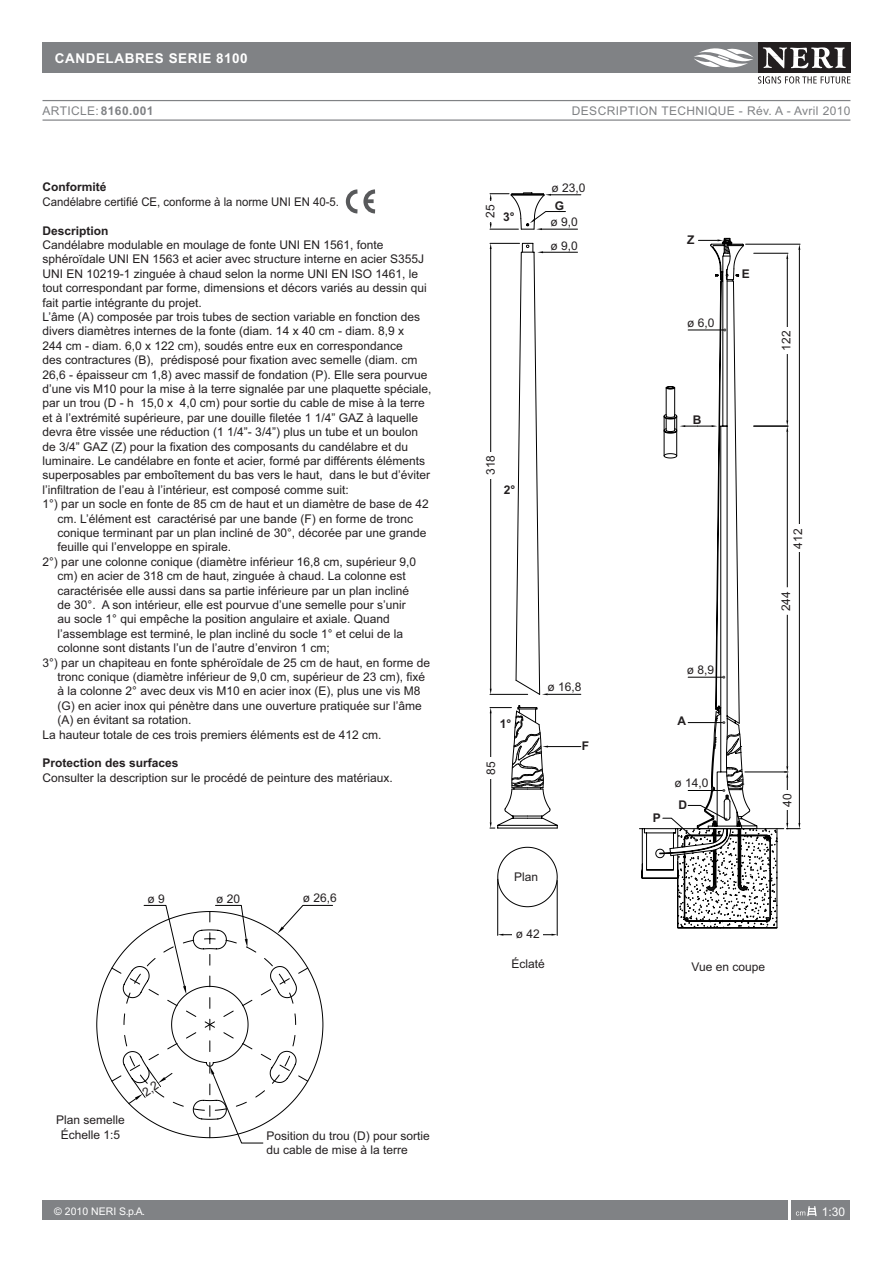
<style>
.page{position:relative;width:893px;height:1263px;background:#fff}
.page>*{position:absolute;margin:0;border:0;box-sizing:border-box;transform-origin:0 0}
.t1{font:700 13.5px "Arial";letter-spacing:.04em;color:#fff}
.t2{font:12px/14.4px "Arial";color:#231f20;text-align:center}
.t3{font:700 12px "Arial";color:#231f20}
.t4{font:12px "Arial";letter-spacing:.03em;color:#808285}
.t5{font:12px "Arial";color:#231f20;scale:.95 1}
.t6{font:12px "Arial";color:#fff}
.t7{font:10.5px "Arial";color:#fff}
.s1{font-weight:700}
</style>
<div class="page">
<div style="left:43px;top:1200px;width:807px;height:20px;background:#808285"></div>
<div style="left:43px;top:43px;width:807px;height:30px;background:#808285"></div>
<svg style="left:694px;top:42px;width:156px;height:42px"></svg>
<hr style="left:43px;top:100px;width:807px;height:1px;background:#808285">
<hr style="left:43px;top:119px;width:807px;height:2px;background:#808285">
<svg style="left:796px;top:1206px;width:21px;height:11px"></svg>
<hr style="left:788px;top:1200px;width:3px;height:21px;background:#fff">
<svg style="left:639px;top:238px;width:161px;height:691px"></svg>
<div style="left:783px;top:791px;width:9px;height:19px;background:#fff"></div>
<div style="left:793px;top:525px;width:10px;height:27px;background:#fff"></div>
<div style="left:687px;top:235px;width:10px;height:9px;background:#fff"></div>
<div style="left:781px;top:587px;width:10px;height:28px;background:#fff"></div>
<div style="left:782px;top:327px;width:9px;height:27px;background:#fff"></div>
<hr style="left:548px;top:746px;width:33px;height:1px;background:#000">
<hr style="left:543px;top:252px;width:34px;height:1px;background:#000">
<hr style="left:548px;top:694px;width:33px;height:1px;background:#000">
<svg style="left:490px;top:243px;width:68px;height:586px"></svg>
<svg style="left:497px;top:847px;width:61px;height:60px"></svg>
<hr style="left:557px;top:880px;width:1px;height:55px;background:#000">
<hr style="left:497px;top:879px;width:1px;height:56px;background:#000">
<hr style="left:503px;top:934px;width:49px;height:1px;background:#000">
<hr style="left:542px;top:229px;width:35px;height:1px;background:#000">
<hr style="left:551px;top:195px;width:30px;height:1px;background:#000">
<svg style="left:490px;top:192px;width:76px;height:38px"></svg>
<div style="left:486px;top:757px;width:10px;height:22px;background:#fff"></div>
<div style="left:486px;top:452px;width:10px;height:26px;background:#fff"></div>
<div style="left:512px;top:930px;width:31px;height:9px;background:#fff"></div>
<div style="left:486px;top:201px;width:9px;height:20px;background:#fff"></div>
<div style="left:742px;top:270px;width:10px;height:9px;background:#fff"></div>
<div style="left:555px;top:201px;width:10px;height:9px;background:#fff"></div>
<svg style="left:345px;top:189px;width:31px;height:25px"></svg>
<svg style="left:364px;top:199px;width:10px;height:4px"></svg>
<svg style="left:96px;top:967px;width:16px;height:115px"></svg>
<svg style="left:112px;top:905px;width:221px;height:238px"></svg>
<p class="t1" style="left:55px;top:51px;width:194px">CANDELABRES SERIE 8100</p>
<p class="t4" style="left:43px;top:106px;width:112px">ARTICLE: <span class="s1">8160.001</span></p>
<p class="t4" style="left:572px;top:106px;width:280px">DESCRIPTION TECHNIQUE - Rév. A - Avril 2010</p>
<p class="t3" style="left:43px;top:180px;width:65px">Conformité</p>
<p class="t5" style="left:43px;top:197px;width:314px">Candélabre certifié CE, conforme à la norme UNI EN 40-5.</p>
<p class="t3" style="left:43px;top:223px;width:68px">Description</p>
<p class="t2" style="left:43px;top:239px;width:342px">Candélabre modulable en moulage de fonte UNI EN 1561, fonte</p>
<p class="t2" style="left:43px;top:253px;width:383px">sphéroïdale UNI EN 1563 et acier avec structure interne en acier S355J</p>
<p class="t2" style="left:43px;top:268px;width:377px">UNI EN 10219-1 zinguée à chaud selon la norme UNI EN ISO 1461, le</p>
<p class="t2" style="left:43px;top:282px;width:386px">tout correspondant par forme, dimensions et décors variés au dessin qui</p>
<p class="t2" style="left:43px;top:296px;width:161px">fait partie intégrante du projet.</p>
<p class="t2" style="left:43px;top:311px;width:379px">L’âme (A) composée par trois tubes de section variable en fonction des</p>
<p class="t2" style="left:43px;top:325px;width:363px">divers diamètres internes de la fonte (diam. 14 x 40 cm - diam. 8,9 x</p>
<p class="t2" style="left:43px;top:340px;width:362px">244 cm - diam. 6,0 x 122 cm), soudés entre eux en correspondance</p>
<p class="t2" style="left:43px;top:354px;width:376px">des contractures (B), prédisposé pour fixation avec semelle (diam. cm</p>
<p class="t2" style="left:43px;top:368px;width:386px">26,6 - épaisseur cm 1,8) avec massif de fondation (P). Elle sera pourvue</p>
<p class="t2" style="left:43px;top:383px;width:390px">d’une vis M10 pour la mise à la terre signalée par une plaquette spéciale,</p>
<p class="t2" style="left:43px;top:397px;width:384px">par un trou (D - h 15,0 x 4,0 cm) pour sortie du cable de mise à la terre</p>
<p class="t2" style="left:43px;top:412px;width:377px">et à l’extrémité supérieure, par une douille filetée 1 1/4” GAZ à laquelle</p>
<p class="t2" style="left:43px;top:426px;width:377px">devra être vissée une réduction (1 1/4”- 3/4”) plus un tube et un boulon</p>
<p class="t2" style="left:43px;top:440px;width:367px">de 3/4” GAZ (Z) pour la fixation des composants du candélabre et du</p>
<p class="t2" style="left:43px;top:455px;width:384px">luminaire. Le candélabre en fonte et acier, formé par différents éléments</p>
<p class="t2" style="left:43px;top:469px;width:389px">superposables par emboîtement du bas vers le haut, dans le but d’éviter</p>
<p class="t2" style="left:43px;top:484px;width:308px">l’infiltration de l’eau à l’intérieur, est composé comme suit:</p>
<p class="t2" style="left:43px;top:498px;width:388px">1°) par un socle en fonte de 85 cm de haut et un diamètre de base de 42</p>
<p class="t2" style="left:58px;top:512px;width:357px">cm. L’élément est caractérisé par une bande (F) en forme de tronc</p>
<p class="t2" style="left:58px;top:527px;width:371px">conique terminant par un plan incliné de 30°, décorée par une grande</p>
<p class="t2" style="left:58px;top:541px;width:175px">feuille qui l’enveloppe en spirale.</p>
<p class="t2" style="left:43px;top:556px;width:375px">2°) par une colonne conique (diamètre inférieur 16,8 cm, supérieur 9,0</p>
<p class="t2" style="left:58px;top:570px;width:350px">cm) en acier de 318 cm de haut, zinguée à chaud. La colonne est</p>
<p class="t2" style="left:58px;top:584px;width:353px">caractérisée elle aussi dans sa partie inférieure par un plan incliné</p>
<p class="t2" style="left:58px;top:599px;width:350px">de 30°. A son intérieur, elle est pourvue d’une semelle pour s’unir</p>
<p class="t2" style="left:58px;top:613px;width:334px">au socle 1° qui empêche la position angulaire et axiale. Quand</p>
<p class="t2" style="left:58px;top:628px;width:347px">l’assemblage est terminé, le plan incliné du socle 1° et celui de la</p>
<p class="t2" style="left:58px;top:642px;width:274px">colonne sont distants l’un de l’autre d’environ 1 cm;</p>
<p class="t2" style="left:43px;top:656px;width:389px">3°) par un chapiteau en fonte sphéroïdale de 25 cm de haut, en forme de</p>
<p class="t2" style="left:58px;top:671px;width:369px">tronc conique (diamètre inférieur de 9,0 cm, supérieur de 23 cm), fixé</p>
<p class="t2" style="left:58px;top:685px;width:364px">à la colonne 2° avec deux vis M10 en acier inox (E), plus une vis M8</p>
<p class="t2" style="left:58px;top:700px;width:366px">(G) en acier inox qui pénètre dans une ouverture pratiquée sur l’âme</p>
<p class="t2" style="left:58px;top:714px;width:136px">(A) en évitant sa rotation.</p>
<p class="t2" style="left:43px;top:728px;width:340px">La hauteur totale de ces trois premiers éléments est de 412 cm.</p>
<p class="t3" style="left:43px;top:756px;width:138px">Protection des surfaces</p>
<p class="t2" style="left:43px;top:772px;width:352px">Consulter la description sur le procédé de peinture des matériaux.</p>
<p class="t2" style="left:147px;top:892px;width:19px">ø 9</p>
<p class="t2" style="left:216px;top:893px;width:26px">ø 20</p>
<p class="t2" style="left:303px;top:892px;width:36px">ø 26,6</p>
<p class="t2" style="left:484px;top:218px;width:15px;rotate:-90deg">25</p>
<p class="t3" style="left:503px;top:209px;width:13px">3°</p>
<p class="t2" style="left:551px;top:182px;width:36px">ø 23,0</p>
<p class="t3" style="left:555px;top:199px;width:11px">G</p>
<p class="t2" style="left:550px;top:216px;width:29px">ø 9,0</p>
<p class="t2" style="left:550px;top:239px;width:29px">ø 9,0</p>
<p class="t2" style="left:485px;top:475px;width:22px;rotate:-90deg">318</p>
<p class="t3" style="left:504px;top:483px;width:13px">2°</p>
<p class="t3" style="left:500px;top:716px;width:13px">1°</p>
<p class="t2" style="left:485px;top:775px;width:15px;rotate:-90deg">85</p>
<p class="t2" style="left:547px;top:681px;width:36px">ø 16,8</p>
<p class="t3" style="left:582px;top:739px;width:9px">F</p>
<p class="t2" style="left:514px;top:871px;width:26px">Plan</p>
<p class="t2" style="left:516px;top:928px;width:26px">ø 42</p>
<p class="t2" style="left:512px;top:958px;width:35px">Éclaté</p>
<p class="t2" style="left:56px;top:1114px;width:70px">Plan semelle<br>Échelle 1:5</p>
<p class="t2" style="left:267px;top:1129px;width:165px;text-align:left">Position du trou (D) pour sortie du cable de mise à la terre</p>
<p class="t3" style="left:687px;top:233px;width:9px">Z</p>
<p class="t2" style="left:687px;top:316px;width:29px">ø 6,0</p>
<p class="t3" style="left:742px;top:267px;width:10px">E</p>
<p class="t3" style="left:693px;top:413px;width:10px">B</p>
<p class="t2" style="left:780px;top:351px;width:22px;rotate:-90deg">122</p>
<p class="t2" style="left:687px;top:663px;width:29px">ø 8,9</p>
<p class="t3" style="left:677px;top:714px;width:10px">A</p>
<p class="t3" style="left:653px;top:811px;width:10px">P</p>
<p class="t2" style="left:674px;top:777px;width:36px">ø 14,0</p>
<p class="t3" style="left:678px;top:798px;width:10px">D</p>
<p class="t2" style="left:792px;top:549px;width:22px;rotate:-90deg">412</p>
<p class="t2" style="left:780px;top:611px;width:22px;rotate:-90deg">244</p>
<p class="t2" style="left:781px;top:807px;width:15px;rotate:-90deg">40</p>
<p class="t2" style="left:691px;top:961px;width:75px">Vue en coupe</p>
<p class="t7" style="left:54px;top:1207px;width:92px">© 2010 NERI S.p.A.</p>
<p class="t6" style="left:822px;top:1207px;width:25px">1:30</p>
</div>
